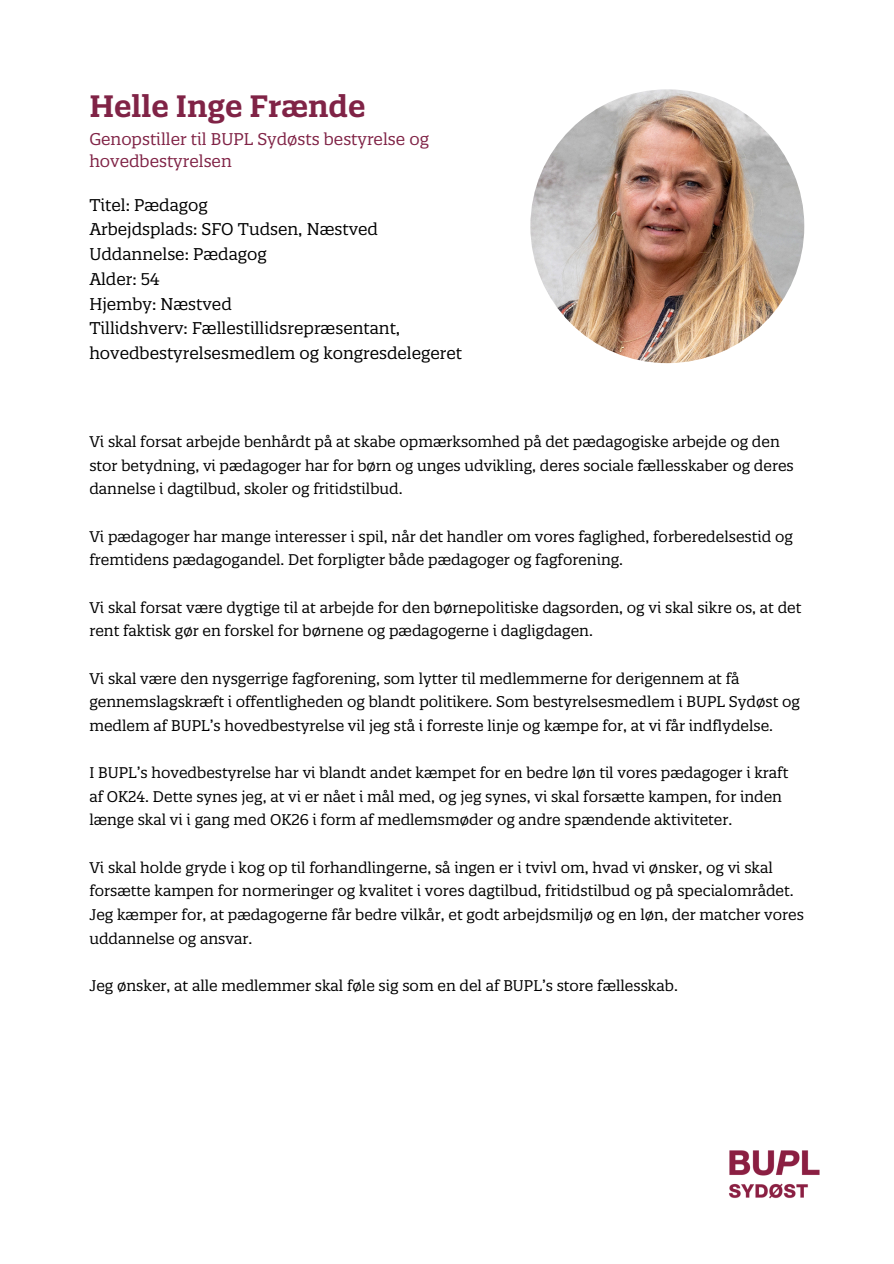
<style>
.page{position:relative;width:894px;height:1264px;background:#fff}
.page>*{position:absolute;margin:0;border:0;box-sizing:border-box;transform-origin:0 0}
.t1{font:600 30px "Quatro Slab";color:#802346}
.t2{font:16.5px/24.8px "Quatro Slab";color:#000}
.t3{font:16.5px/22.5px "Quatro Slab";color:#802346}
.t4{font:15px/23.7px "Quatro Slab";color:#000}
</style>
<div class="page">
<img style="left:530px;top:89px;width:274px;height:274px;border-radius:50%">
<img style="left:729px;top:1150px;width:91px;height:49px">
<p class="t1" style="left:89px;top:87px;width:278px">Helle Inge Frænde</p>
<p class="t3" style="left:89px;top:127px;width:341px">Genopstiller til BUPL Sydøsts bestyrelse og hovedbestyrelsen</p>
<p class="t2" style="left:89px;top:192px;width:120px">Titel: Pædagog</p>
<p class="t2" style="left:89px;top:217px;width:290px">Arbejdsplads: SFO Tudsen, Næstved</p>
<p class="t2" style="left:89px;top:242px;width:179px">Uddannelse: Pædagog</p>
<p class="t2" style="left:89px;top:266px;width:72px">Alder: 54</p>
<p class="t2" style="left:89px;top:291px;width:144px">Hjemby: Næstved</p>
<p class="t2" style="left:89px;top:316px;width:374px">Tillidshverv: Fællestillidsrepræsentant, hovedbestyrelsesmedlem og kongresdelegeret</p>
<p class="t4" style="left:89px;top:430px;width:705px">Vi skal forsat arbejde benhårdt på at skabe opmærksomhed på det pædagogiske arbejde og den stor betydning, vi pædagoger har for børn og unges udvikling, deres sociale fællesskaber og deres dannelse i dagtilbud, skoler og fritidstilbud.</p>
<p class="t4" style="left:89px;top:524px;width:704px">Vi pædagoger har mange interesser i spil, når det handler om vores faglighed, forberedelsestid og fremtidens pædagogandel. Det forpligter både pædagoger og fagforening.</p>
<p class="t4" style="left:89px;top:595px;width:713px">Vi skal forsat være dygtige til at arbejde for den børnepolitiske dagsorden, og vi skal sikre os, at det rent faktisk gør en forskel for børnene og pædagogerne i dagligdagen.</p>
<p class="t4" style="left:89px;top:666px;width:712px">Vi skal være den nysgerrige fagforening, som lytter til medlemmerne for derigennem at få gennemslagskræft i offentligheden og blandt politikere. Som bestyrelsesmedlem i BUPL Sydøst og medlem af BUPL’s hovedbestyrelse vil jeg stå i forreste linje og kæmpe for, at vi får indflydelse.</p>
<p class="t4" style="left:89px;top:760px;width:700px">I BUPL’s hovedbestyrelse har vi blandt andet kæmpet for en bedre løn til vores pædagoger i kraft af OK24. Dette synes jeg, at vi er nået i mål med, og jeg synes, vi skal forsætte kampen, for inden længe skal vi i gang med OK26 i form af medlemsmøder og andre spændende aktiviteter.</p>
<p class="t4" style="left:89px;top:855px;width:705px">Vi skal holde gryde i kog op til forhandlingerne, så ingen er i tvivl om, hvad vi ønsker, og vi skal forsætte kampen for normeringer og kvalitet i vores dagtilbud, fritidstilbud og på specialområdet.</p>
<p class="t4" style="left:89px;top:902px;width:716px">Jeg kæmper for, at pædagogerne får bedre vilkår, et godt arbejdsmiljø og en løn, der matcher vores uddannelse og ansvar.</p>
<p class="t4" style="left:89px;top:973px;width:590px">Jeg ønsker, at alle medlemmer skal føle sig som en del af BUPL’s store fællesskab.</p>
</div>
